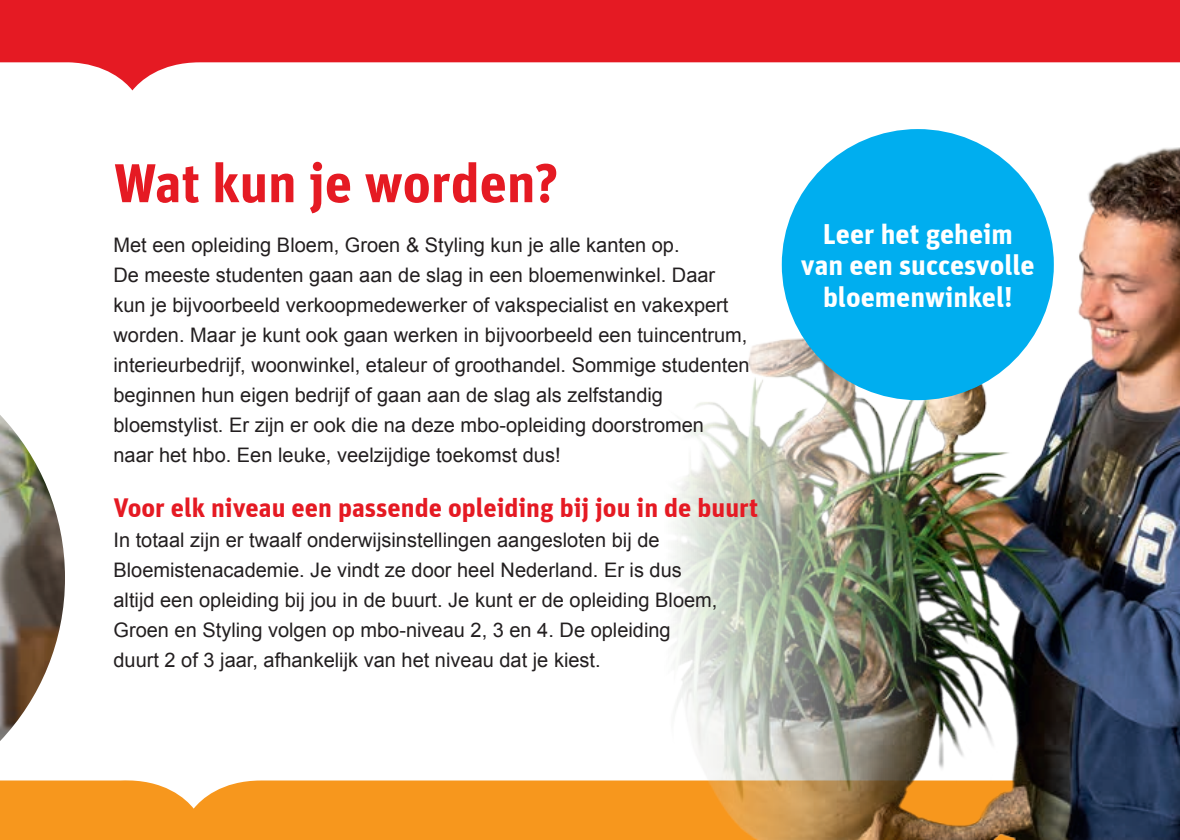
<style>
.page{position:relative;width:1180px;height:840px;background:#fff}
.page>*{position:absolute;margin:0;border:0;box-sizing:border-box;transform-origin:0 0}
.t1{font:700 54.6px "Espi Pro";color:#e51a23}
.t2{font:700 28.2px/31.4px "Espi Pro";color:#fff;text-align:center}
.t3{font:700 26.6px "Espi Pro";color:#e51a23}
.t4{font:20px/30px "Arial";color:#231f20}
</style>
<div class="page">
<svg style="left:0;top:0;width:1179px;height:90px;fill:#e51a23"></svg>
<div style="left:0;top:780px;width:632px;height:59px;background:#f7971d"></div>
<img style="left:0;top:415px;width:65px;height:325px">
<img style="left:632px;top:147px;width:547px;height:692px">
<div style="left:781px;top:129px;width:272px;height:271px;background:#00aeef;border-radius:50%"></div>
<h1 class="t1" style="left:113px;top:150px;width:446px">Wat kun je worden?</h1>
<p class="t4" style="left:113px;top:230px;width:637px">Met een opleiding Bloem, Groen &amp; Styling kun je alle kanten op.<br>De meeste studenten gaan aan de slag in een bloemenwinkel. Daar kun je bijvoorbeeld verkoopmedewerker of vakspecialist en vakexpert worden. Maar je kunt ook gaan werken in bijvoorbeeld een tuincentrum, interieurbedrijf, woonwinkel, etaleur of groothandel. Sommige studenten beginnen hun eigen bedrijf of gaan aan de slag als zelfstandig bloemstylist. Er zijn er ook die na deze mbo-opleiding doorstromen<br>naar het hbo. Een leuke, veelzijdige toekomst dus!</p>
<h3 class="t3" style="left:113px;top:491px;width:646px">Voor elk niveau een passende opleiding bij jou in de buurt</h3>
<p class="t4" style="left:113px;top:524px;width:605px">In totaal zijn er twaalf onderwijsinstellingen aangesloten bij de Bloemistenacademie. Je vindt ze door heel Nederland. Er is dus altijd een opleiding bij jou in de buurt. Je kunt er de opleiding Bloem, Groen en Styling volgen op mbo-niveau 2, 3 en 4. De opleiding duurt 2 of 3 jaar, afhankelijk van het niveau dat je kiest.</p>
<h2 class="t2" style="left:800px;top:217px;width:235px">Leer het geheim van een succesvolle bloemenwinkel!</h2>
</div>
